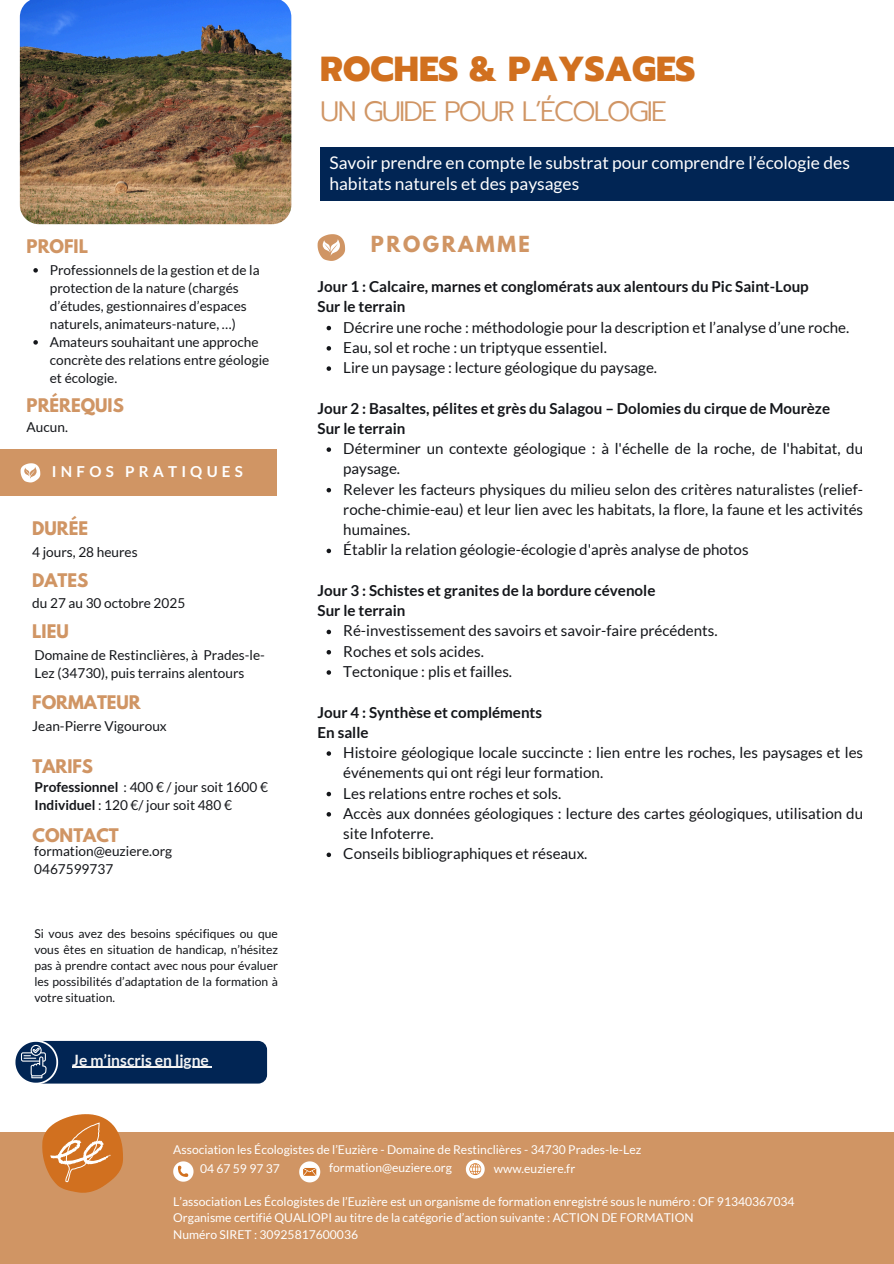
<style>
.page{position:relative;width:894px;height:1264px;background:#fff}
.page>*{position:absolute;margin:0;border:0;box-sizing:border-box;transform-origin:0 0}
.t1{font:800 34.65px "Prompt";color:#d1701f}
.t2{font:300 27.9px "Prompt";letter-spacing:-.065em;color:#d09564}
.t3{font:700 19.65px "League Spartan";letter-spacing:.13em;color:#d09564}
.t4{font:17.4px/21.3px "Lato";color:#fff}
.t5{font:700 16.65px "League Spartan";color:#d09564}
.t6{font:700 15.6px "Lato";color:#f4f4f4}
.t7{font:15.15px/20.2px "Lato";color:#14161a}
.t8{font:700 15.15px "Lato";color:#14161a}
.t9{font:700 15.15px "Lato";letter-spacing:.28em;color:#fff}
.t10{font:13.65px/18px "Lato";color:#14161a}
.t11{font:12.15px "Lato";color:#fff}
.t12{font:12.15px/16.2px "Lato";color:#14161a;text-align:justify}
.s1{font-weight:700}
</style>
<div class="page">
<img style="left:20px;top:0;width:271px;height:224px">
<div style="left:0;top:1132px;width:893px;height:131px;background:#d09564"></div>
<svg style="left:42px;top:1114px;width:81px;height:78px"></svg>
<svg style="left:173px;top:1161px;width:20px;height:20px"></svg>
<svg style="left:299px;top:1161px;width:21px;height:21px"></svg>
<svg style="left:465px;top:1159px;width:19px;height:19px"></svg>
<svg style="left:326px;top:326px;width:5px;height:4px"></svg>
<svg style="left:326px;top:346px;width:6px;height:25px"></svg>
<svg style="left:326px;top:447px;width:5px;height:5px"></svg>
<svg style="left:326px;top:488px;width:5px;height:4px"></svg>
<svg style="left:326px;top:548px;width:5px;height:5px"></svg>
<svg style="left:326px;top:629px;width:5px;height:5px"></svg>
<svg style="left:326px;top:650px;width:5px;height:4px"></svg>
<svg style="left:326px;top:670px;width:5px;height:4px"></svg>
<svg style="left:326px;top:751px;width:5px;height:4px"></svg>
<svg style="left:326px;top:791px;width:5px;height:5px"></svg>
<svg style="left:326px;top:812px;width:5px;height:4px"></svg>
<svg style="left:326px;top:852px;width:5px;height:5px"></svg>
<svg style="left:317px;top:234px;width:28px;height:27px"></svg>
<div style="left:320px;top:147px;width:573px;height:54px;background:#012554"></div>
<div style="left:0;top:450px;width:277px;height:46px;background:#d09564"></div>
<svg style="left:21px;top:463px;width:19px;height:19px"></svg>
<svg style="left:33px;top:268px;width:5px;height:4px"></svg>
<svg style="left:33px;top:340px;width:5px;height:4px"></svg>
<svg style="left:15px;top:1040px;width:252px;height:44px;background:#1c3c66"></svg>
<p class="t5" style="left:27px;top:238px;width:63px">PROFIL</p>
<p class="t10" style="left:50px;top:260px;width:211px">Professionnels de la gestion et de la protection de la nature (chargés d’études, gestionnaires d’espaces naturels, animateurs-nature, …)</p>
<p class="t10" style="left:50px;top:332px;width:221px">Amateurs souhaitant une approche concrète des relations entre géologie et écologie.</p>
<p class="t5" style="left:27px;top:396px;width:99px">PRÉREQUIS</p>
<p class="t10" style="left:27px;top:418px;width:43px">Aucun.</p>
<h3 class="t9" style="left:52px;top:462px;width:192px">INFOS PRATIQUES</h3>
<p class="t5" style="left:32px;top:520px;width:57px">DURÉE</p>
<p class="t5" style="left:32px;top:572px;width:58px">DATES</p>
<p class="t10" style="left:32px;top:594px;width:154px">du 27 au 30 octobre 2025</p>
<p class="t5" style="left:32px;top:623px;width:38px">LIEU</p>
<p class="t10" style="left:32px;top:542px;width:107px">4 jours, 28 heures</p>
<p class="t10" style="left:34px;top:645px;width:232px">Domaine de Restinclières, à Prades-le-<br>Lez (34730), puis terrains alentours</p>
<p class="t5" style="left:32px;top:694px;width:110px">FORMATEUR</p>
<p class="t10" style="left:32px;top:716px;width:136px">Jean-Pierre Vigouroux</p>
<p class="t5" style="left:33px;top:758px;width:62px">TARIFS</p>
<p class="t10" style="left:35px;top:777px;width:235px"><span class="s1">Professionnel</span> : 400 € / jour soit 1600 €</p>
<p class="t10" style="left:35px;top:795px;width:199px"><span class="s1">Individuel</span> : 120 €/ jour soit 480 €</p>
<p class="t5" style="left:33px;top:827px;width:88px">CONTACT</p>
<p class="t10" style="left:34px;top:841px;width:139px">formation@euziere.org</p>
<p class="t10" style="left:34px;top:859px;width:81px">0467599737</p>
<p class="t12" style="left:34px;top:924px;width:245px">Si vous avez des besoins spécifiques ou que vous êtes en situation de handicap, n’hésitez pas à prendre contact avec nous pour évaluer les possibilités d’adaptation de la formation à votre situation.</p>
<p class="t6" style="left:72px;top:1050px;width:138px">Je m’inscris en ligne</p>
<p class="t1" style="left:320px;top:43px;width:376px">ROCHES &amp; PAYSAGES</p>
<p class="t2" style="left:320px;top:90px;width:348px">UN GUIDE POUR L’ÉCOLOGIE</p>
<p class="t4" style="left:329px;top:151px;width:521px">Savoir prendre en compte le substrat pour comprendre l’écologie des habitats naturels et des paysages</p>
<p class="t3" style="left:370px;top:234px;width:161px">PROGRAMME</p>
<p class="t8" style="left:317px;top:277px;width:492px">Jour 1 : Calcaire, marnes et conglomérats aux alentours du Pic Saint-Loup</p>
<p class="t8" style="left:317px;top:297px;width:89px">Sur le terrain</p>
<p class="t7" style="left:343px;top:316px;width:507px">Décrire une roche : méthodologie pour la description et l’analyse d’une roche.</p>
<h6 class="t7" style="left:343px;top:337px;width:265px">Eau, sol et roche : un triptyque essentiel.</h6>
<h4 class="t7" style="left:343px;top:357px;width:315px">Lire un paysage : lecture géologique du paysage.</h4>
<p class="t8" style="left:317px;top:398px;width:514px">Jour 2 : Basaltes, pélites et grès du Salagou – Dolomies du cirque de Mourèze</p>
<h4 class="t8" style="left:317px;top:419px;width:89px">Sur le terrain</h4>
<p class="t7" style="left:343px;top:438px;width:521px">Déterminer un contexte géologique : à l'échelle de la roche, de l'habitat, du paysage.</p>
<h4 class="t7" style="left:343px;top:478px;width:521px;text-align:justify">Relever les facteurs physiques du milieu selon des critères naturalistes (relief&shy;roche-chimie-eau) et leur lien avec les habitats, la flore, la faune et les activités humaines.</h4>
<p class="t7" style="left:343px;top:539px;width:406px">Établir la relation géologie-écologie d'après analyse de photos</p>
<h4 class="t8" style="left:317px;top:581px;width:339px">Jour 3 : Schistes et granites de la bordure cévenole</h4>
<p class="t8" style="left:317px;top:601px;width:89px">Sur le terrain</p>
<h4 class="t7" style="left:343px;top:620px;width:376px">Ré-investissement des savoirs et savoir-faire précédents.</h4>
<p class="t7" style="left:343px;top:640px;width:142px">Roches et sols acides.</p>
<p class="t7" style="left:343px;top:661px;width:170px">Tectonique : plis et failles.</p>
<p class="t8" style="left:317px;top:702px;width:226px">Jour 4 : Synthèse et compléments</p>
<p class="t8" style="left:317px;top:722px;width:52px">En salle</p>
<h4 class="t7" style="left:343px;top:742px;width:521px">Histoire géologique locale succincte : lien entre les roches, les paysages et les événements qui ont régi leur formation.</h4>
<h1 class="t7" style="left:343px;top:782px;width:219px">Les relations entre roches et sols.</h1>
<h2 class="t7" style="left:343px;top:802px;width:521px">Accès aux données géologiques : lecture des cartes géologiques, utilisation du site Infoterre.</h2>
<h5 class="t7" style="left:343px;top:843px;width:246px">Conseils bibliographiques et réseaux.</h5>
<p class="t11" style="left:173px;top:1141px;width:469px">Association les Écologistes de l’Euzière - Domaine de Restinclières - 34730 Prades-le-Lez</p>
<p class="t11" style="left:329px;top:1160px;width:124px">formation@euziere.org</p>
<h4 class="t11" style="left:493px;top:1161px;width:83px">www.euziere.fr</h4>
<h4 class="t11" style="left:200px;top:1161px;width:81px">04 67 59 97 37</h4>
<p class="t11" style="left:173px;top:1194px;width:622px">L’association Les Écologistes de l’Euzière est un organisme de formation enregistré sous le numéro : OF 91340367034</p>
<p class="t11" style="left:173px;top:1210px;width:521px">Organisme certifié QUALIOPI au titre de la catégorie d’action suivante : ACTION DE FORMATION</p>
<p class="t11" style="left:173px;top:1226px;width:186px">Numéro SIRET : 30925817600036</p>
</div>
